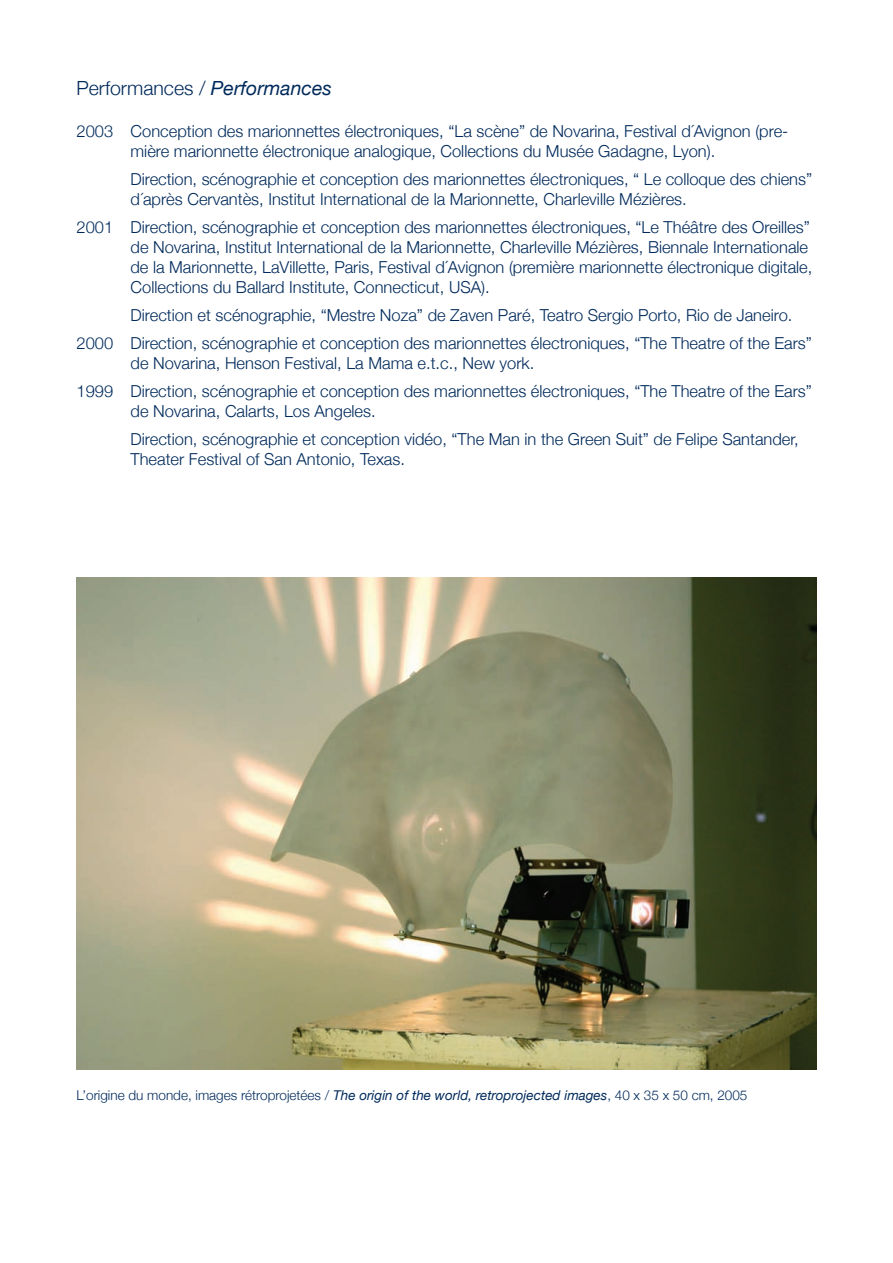
<style>
.page{position:relative;width:893px;height:1263px;background:#fff}
.page>*{position:absolute;margin:0;border:0;box-sizing:border-box;transform-origin:0 0}
.t1{font:300 19.5px "Helvetica Neue";color:#002a5b}
.t2{font:300 16.5px/19.8px "Helvetica Neue";color:#002a5b}
.t3{font:300 13.5px "Helvetica Neue";color:#002a5b}
.s1{font-weight:400;font-style:italic}
</style>
<div class="page">
<img style="left:77px;top:577px;width:739px;height:492px">
<p class="t1" style="left:77px;top:73px;width:257px">Performances / <span class="s1">Performances</span></p>
<p class="t2" style="left:131px;top:120px;width:659px;text-indent:-54px">2003 Conception des marionnettes électroniques, “La scène” de Novarina, Festival d´Avignon (pre&shy;mière marionnette électronique analogique, Collections du Musée Gadagne, Lyon).</p>
<p class="t2" style="left:131px;top:168px;width:683px">Direction, scénographie et conception des marionnettes électroniques, “ Le colloque des chiens” d´après Cervantès, Institut International de la Marionnette, Charleville Mézières.</p>
<p class="t2" style="left:131px;top:216px;width:683px;text-indent:-54px">2001 Direction, scénographie et conception des marionnettes électroniques, “Le Théâtre des Oreilles” de Novarina, Institut International de la Marionnette, Charleville Mézières, Biennale Internationale de la Marionnette, LaVillette, Paris, Festival d´Avignon (première marionnette électronique digitale, Collections du Ballard Institute, Connecticut, USA).</p>
<p class="t2" style="left:77px;top:300px;width:737px;line-height:28.3px;text-indent:54px">Direction et scénographie, “Mestre Noza” de Zaven Paré, Teatro Sergio Porto, Rio de Janeiro.<br>2000 Direction, scénographie et conception des marionnettes électroniques, “The Theatre of the Ears”</p>
<p class="t2" style="left:77px;top:348px;width:737px;line-height:28.3px;text-indent:54px">de Novarina, Henson Festival, La Mama e.t.c., New york.<br>1999 Direction, scénographie et conception des marionnettes électroniques, “The Theatre of the Ears”</p>
<p class="t2" style="left:131px;top:396px;width:670px;line-height:28.3px">de Novarina, Calarts, Los Angeles.<br>Direction, scénographie et conception vidéo, “The Man in the Green Suit” de Felipe Santander,</p>
<p class="t2" style="left:131px;top:448px;width:276px">Theater Festival of San Antonio, Texas.</p>
<p class="t3" style="left:77px;top:1084px;width:672px">L’origine du monde, images rétroprojetées / <span class="s1">The origin of the world, retroprojected images</span>, 40 x 35 x 50 cm, 2005</p>
</div>
